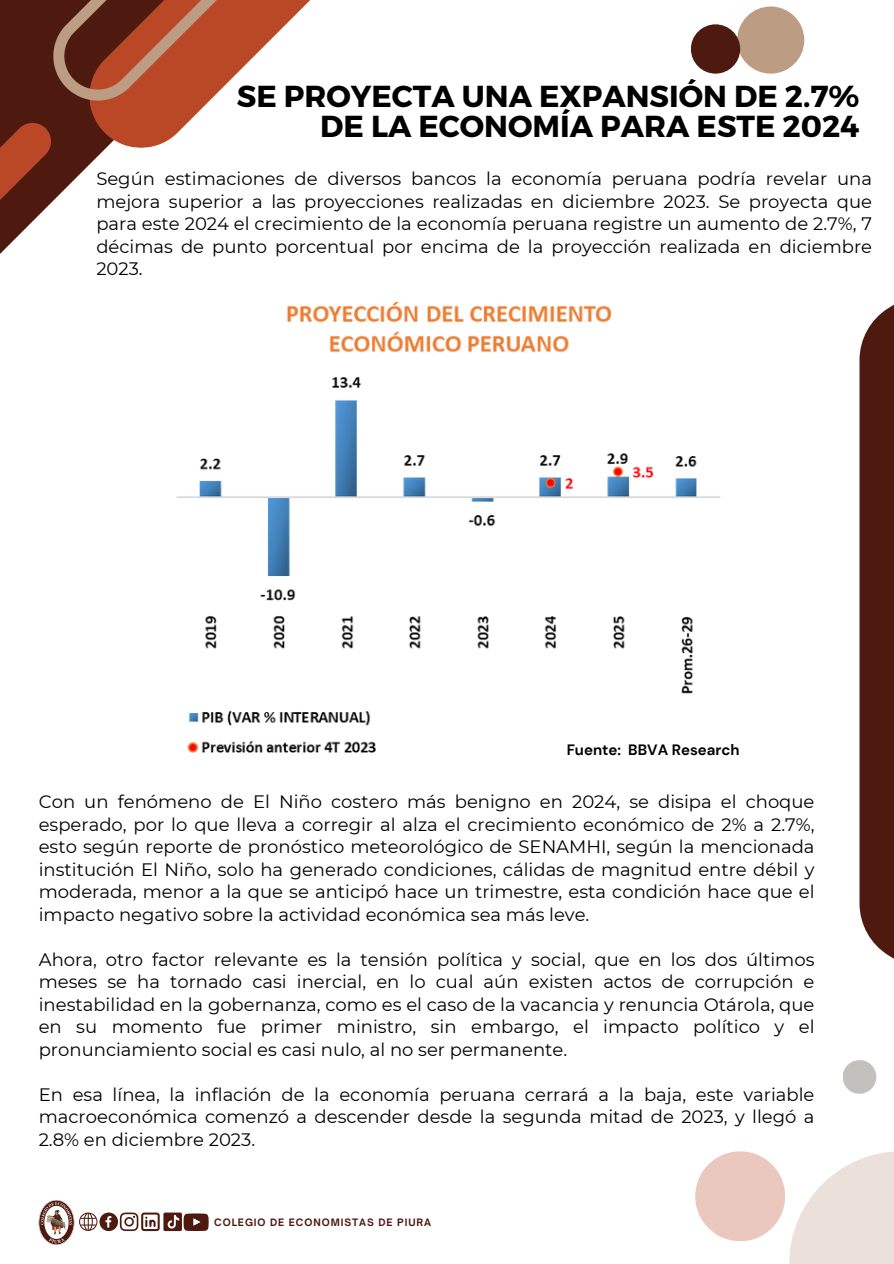
<style>
.page{position:relative;width:894px;height:1264px;background:#fff}
.page>*{position:absolute;margin:0;border:0;box-sizing:border-box;transform-origin:0 0}
.t1{font:700 30.3px/29.7px "Montserrat";color:#000;text-align:right}
.t2{font:18px/22.5px "Montserrat";color:#000;text-align:justify}
.t3{font:700 15px "DM Sans";color:#000}
.t4{font:700 9.75px "Open Sauce One";letter-spacing:.095em;color:#4e1a10}
</style>
<div class="page">
<div style="left:859px;top:274px;width:34px;height:715px;background:#4e1a10"></div>
<svg style="left:0;top:227px;width:27px;height:27px"></svg>
<svg style="left:0;top:0;width:310px;height:227px"></svg>
<div style="left:695px;top:1151px;width:90px;height:90px;background:#eac8be;border-radius:50%"></div>
<svg style="left:789px;top:1152px;width:104px;height:111px;fill:#ebe1da"></svg>
<div style="left:737px;top:7px;width:67px;height:67px;background:#bc9c83;border-radius:50%"></div>
<div style="left:842px;top:1060px;width:34px;height:33px;background:#c3c1bd;border-radius:50%"></div>
<div style="left:690px;top:24px;width:50px;height:50px;background:#4e1a10;border-radius:50%"></div>
<svg style="left:85px;top:1212px;width:123px;height:18px"></svg>
<img style="left:38px;top:1200px;width:47px;height:45px">
<img style="left:176px;top:301px;width:545px;height:452px">
<p class="t1" style="left:237px;top:80px;width:624px">SE PROYECTA UNA EXPANSIÓN DE 2.7%<br>DE LA ECONOMÍA PARA ESTE 2024</p>
<p class="t2" style="left:96px;top:167px;width:777px">Según estimaciones de diversos bancos la economía peruana podría revelar una mejora superior a las proyecciones realizadas en diciembre 2023. Se proyecta que para este 2024 el crecimiento de la economía peruana registre un aumento de 2.7%, 7 décimas de punto porcentual por encima de la proyección realizada en diciembre 2023.</p>
<h3 class="t3" style="left:566px;top:739px;width:174px">Fuente: BBVA Research</h3>
<p class="t2" style="left:39px;top:790px;width:777px">Con un fenómeno de El Niño costero más benigno en 2024, se disipa el choque esperado, por lo que lleva a corregir al alza el crecimiento económico de 2% a 2.7%, esto según reporte de pronóstico meteorológico de SENAMHI, según la mencionada institución El Niño, solo ha generado condiciones, cálidas de magnitud entre débil y moderada, menor a la que se anticipó hace un trimestre, esta condición hace que el impacto negativo sobre la actividad económica sea más leve.</p>
<h3 class="t2" style="left:39px;top:948px;width:777px">Ahora, otro factor relevante es la tensión política y social, que en los dos últimos meses se ha tornado casi inercial, en lo cual aún existen actos de corrupción e inestabilidad en la gobernanza, como es el caso de la vacancia y renuncia Otárola, que en su momento fue primer ministro, sin embargo, el impacto político y el pronunciamiento social es casi nulo, al no ser permanente.</h3>
<h3 class="t2" style="left:39px;top:1083px;width:777px">En esa línea, la inflación de la economía peruana cerrará a la baja, este variable macroeconómica comenzó a descender desde la segunda mitad de 2023, y llegó a 2.8% en diciembre 2023.</h3>
<h1 class="t4" style="left:214px;top:1215px;width:218px">COLEGIO DE ECONOMISTAS DE PIURA</h1>
</div>
